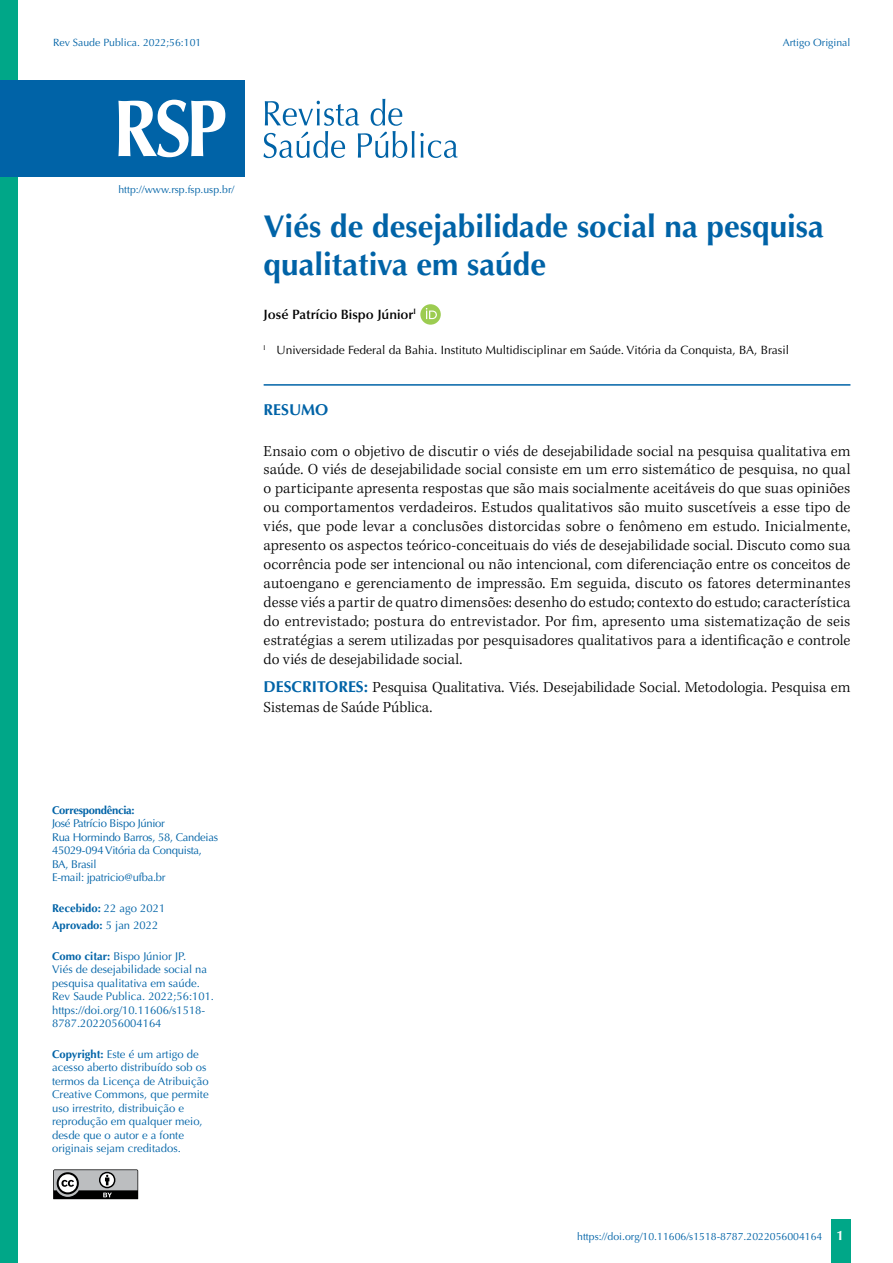
<style>
.page{position:relative;width:893px;height:1263px;background:#fff}
.page>*{position:absolute;margin:0;border:0;box-sizing:border-box;transform-origin:0 0}
.t1{font:700 31.5px/37.8px "Optima LT Std";color:#0063a7}
.t2{font:300 15.75px/18.9px "Kepler Std";color:#000;text-align:justify}
.t3{font:700 15.75px "Optima LT Std";color:#0063a7}
.t4{font:600 13.5px "Optima LT Std";color:#000}
.t5{font:12px "Optima LT Std";color:#000}
.t6{font:11.25px/13.5px "Optima LT Std";color:#0063a7}
.t7{font:11.25px/13.5px "Optima LT Std";letter-spacing:-.025em;color:#0063a7}
.t8{font:700 11.25px/17.7px "Optima LT Std";color:#0063a7}
.t9{font:700 11.25px "Optima LT Std";letter-spacing:-.025em;color:#0063a7}
.t10{font:10.5px "Optima LT Std";color:#0063a7}
.s1{font-family:"Optima LT Std";font-weight:700;color:#0063a7}
.s2{font-weight:400}
.s3{font-weight:700}
.s4{font-weight:700;font-size:13.5px;color:#fff}
</style>
<div class="page">
<div style="left:831px;top:1220px;width:20px;height:43px;background:#00a788"></div>
<svg style="left:53px;top:1169px;width:85px;height:30px;background:#7e7f80"></svg>
<div style="left:0;top:0;width:18px;height:1263px;background:#00a788"></div>
<hr style="left:264px;top:384px;width:586px;height:2px;background:#0063a7">
<svg style="left:420px;top:304px;width:21px;height:21px"></svg>
<svg style="left:426px;top:308px;width:11px;height:11px"></svg>
<svg style="left:263px;top:99px;width:195px;height:59px"></svg>
<div style="left:0;top:80px;width:244px;height:96px;background:#0063a7"></div>
<svg style="left:118px;top:100px;width:107px;height:57px"></svg>
<p class="t10" style="left:53px;top:36px;width:150px">Rev Saude Publica. 2022;56:101</p>
<p class="t10" style="left:783px;top:36px;width:69px">Artigo Original</p>
<p class="t10" style="left:118px;top:183px;width:117px">http://www.rsp.fsp.usp.br/</p>
<h1 class="t1" style="left:264px;top:208px;width:562px">Viés de desejabilidade social na pesquisa qualitativa em saúde</h1>
<p class="t4" style="left:264px;top:306px;width:154px">José Patrício Bispo Júnior<sup>I</sup></p>
<p class="t5" style="left:264px;top:343px;width:527px"><sup>I</sup> Universidade Federal da Bahia. Instituto Multidisciplinar em Saúde. Vitória da Conquista, BA, Brasil</p>
<p class="t3" style="left:264px;top:401px;width:66px">RESUMO</p>
<p class="t2" style="left:264px;top:442px;width:588px">Ensaio com o objetivo de discutir o viés de desejabilidade social na pesquisa qualitativa em saúde. O viés de desejabilidade social consiste em um erro sistemático de pesquisa, no qual o participante apresenta respostas que são mais socialmente aceitáveis do que suas opiniões ou comportamentos verdadeiros. Estudos qualitativos são muito suscetíveis a esse tipo de viés, que pode levar a conclusões distorcidas sobre o fenômeno em estudo. Inicialmente, apresento os aspectos teórico-conceituais do viés de desejabilidade social. Discuto como sua ocorrência pode ser intencional ou não intencional, com diferenciação entre os conceitos de autoengano e gerenciamento de impressão. Em seguida, discuto os fatores determinantes desse viés a partir de quatro dimensões: desenho do estudo; contexto do estudo; característica do entrevistado; postura do entrevistador. Por fim, apresento uma sistematização de seis estratégias a serem utilizadas por pesquisadores qualitativos para a identificação e controle do viés de desejabilidade social.</p>
<p class="t2" style="left:264px;top:678px;width:588px;line-height:19.8px"><span class="s1">DESCRITORES:</span> Pesquisa Qualitativa. Viés. Desejabilidade Social. Metodologia. Pesquisa em<br>Sistemas de Saúde Pública.</p>
<p class="t9" style="left:52px;top:803px;width:84px">Correspondência:</p>
<p class="t7" style="left:52px;top:817px;width:168px">José Patrício Bispo Júnior<br>Rua Hormindo Barros, 58, Candeias<br>45029-094 Vitória da Conquista,<br>BA, Brasil<br>E-mail: jpatricio@ufba.br</p>
<p class="t8" style="left:52px;top:899px;width:115px">Recebido: <span class="s2">22 ago 2021<br></span>Aprovado: <span class="s2">5 jan 2022</span></p>
<p class="t6" style="left:52px;top:949px;width:163px"><span class="s3">Como citar:</span> Bispo Júnior JP.<br>Viés de desejabilidade social na pesquisa qualitativa em saúde.<br>Rev Saude Publica. 2022;56:101. https://doi.org/10.11606/s1518-<br>8787.2022056004164</p>
<p class="t6" style="left:52px;top:1047px;width:158px"><span class="s3">Copyright:</span> Este é um artigo de acesso aberto distribuído sob os termos da Licença de Atribuição<br>Creative Commons, que permite uso irrestrito, distribuição e reprodução em qualquer meio, desde que o autor e a fonte originais sejam creditados.</p>
<p class="t10" style="left:577px;top:1230px;width:268px">https://doi.org/10.11606/s1518-8787.2022056004164 <span class="s4">1</span></p>
</div>
